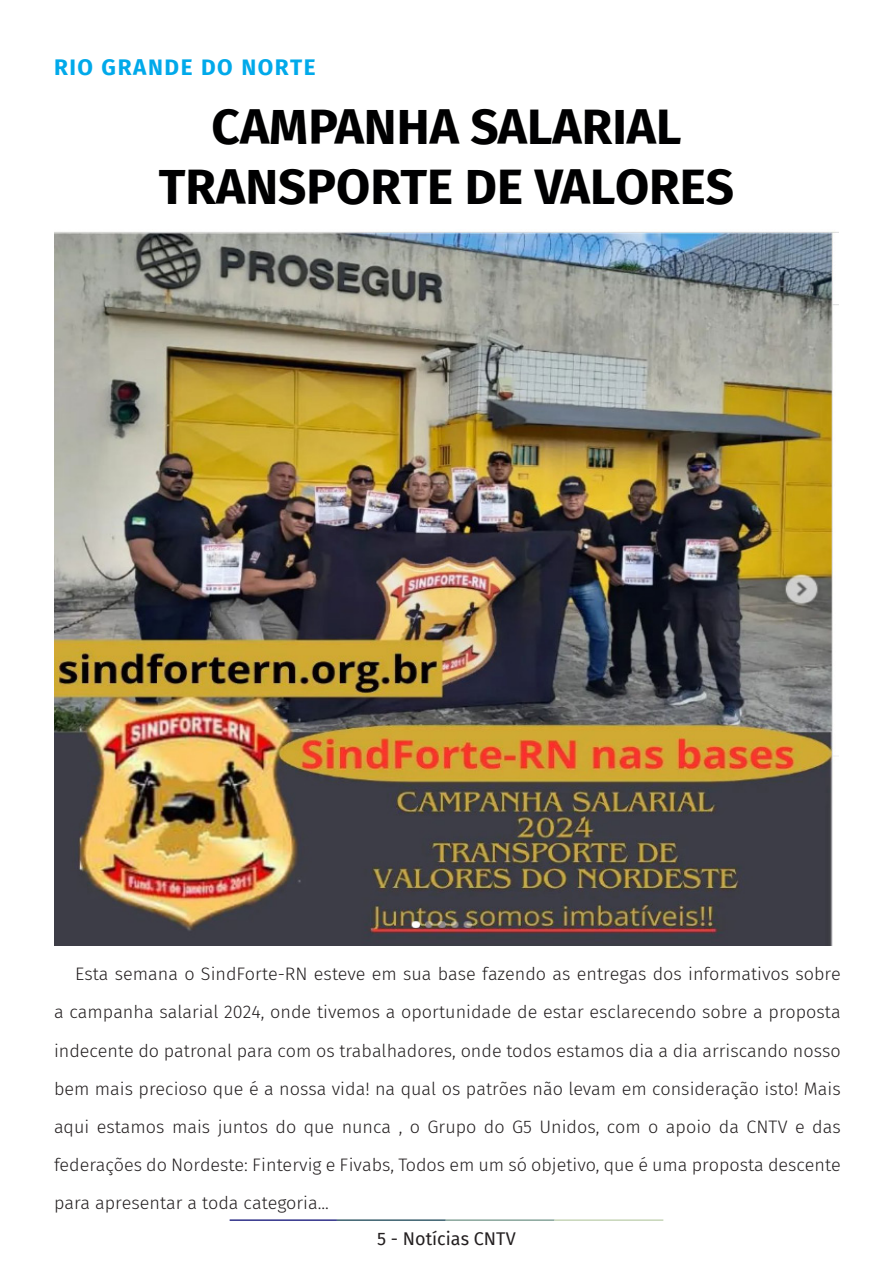
<style>
.page{position:relative;width:893px;height:1263px;background:#fff}
.page>*{position:absolute;margin:0;border:0;box-sizing:border-box;transform-origin:0 0}
.t1{font:700 49.5px "Fira Sans";color:#000001}
.t2{font:700 22.5px "Fira Sans";letter-spacing:.07em;color:#00a9ea}
.t3{font:300 18px/38.2px "Fira Sans";color:#231f20;text-align:justify}
.t4{font:18px "Fira Sans";color:#231f20}
</style>
<div class="page">
<hr style="left:230px;top:1219px;width:107px;height:2px;background:#2f3088">
<hr style="left:337px;top:1219px;width:109px;height:2px;background:#3a5f6d">
<hr style="left:446px;top:1219px;width:109px;height:2px;background:#87a59a">
<hr style="left:555px;top:1219px;width:108px;height:2px;background:#c6d5b7">
<img style="left:54px;top:231px;width:785px;height:714px">
<p class="t2" style="left:54px;top:48px;width:263px">RIO GRANDE DO NORTE</p>
<p class="t1" style="left:212px;top:85px;width:471px">CAMPANHA SALARIAL</p>
<p class="t1" style="left:159px;top:145px;width:577px">TRANSPORTE DE VALORES</p>
<p class="t3" style="left:54px;top:954px;width:788px;text-indent:21px">Esta semana o SindForte-RN esteve em sua base fazendo as entregas dos informativos sobre a campanha salarial 2024, onde tivemos a oportunidade de estar esclarecendo sobre a proposta indecente do patronal para com os trabalhadores, onde todos estamos dia a dia arriscando nosso bem mais precioso que é a nossa vida! na qual os patrões não levam em consideração isto! Mais aqui estamos mais juntos do que nunca , o Grupo do G5 Unidos, com o apoio da CNTV e das federações do Nordeste: Fintervig e Fivabs, Todos em um só objetivo, que é uma proposta descente para apresentar a toda categoria...</p>
<p class="t4" style="left:377px;top:1225px;width:140px">5 - Notícias CNTV</p>
</div>
